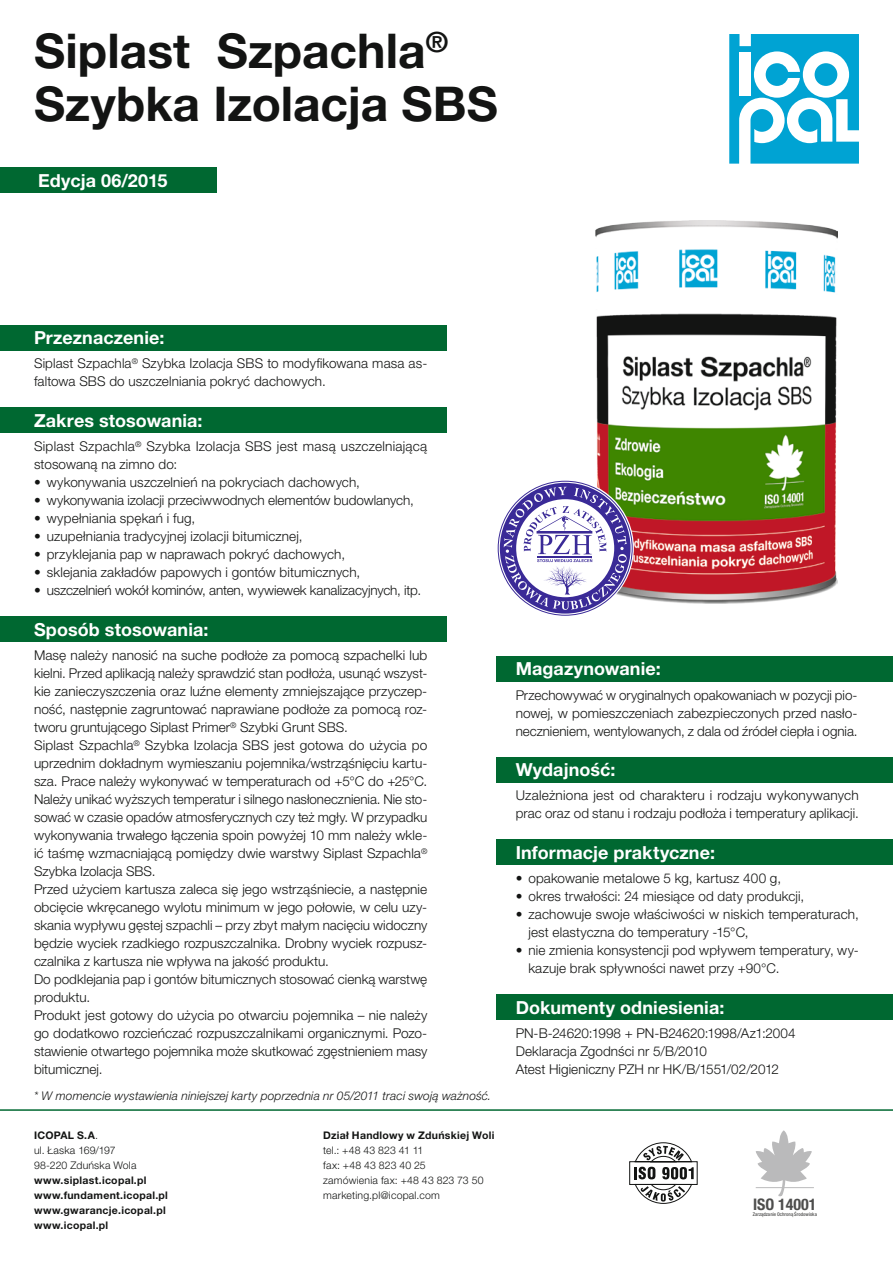
<style>
.page{position:relative;width:893px;height:1263px;background:#fff}
.page>*{position:absolute;margin:0;border:0;box-sizing:border-box;transform-origin:0 0}
.t1{font:700 48px/52.5px "Helvetica Neue LT Pro";color:#131413}
.t2{font:700 18px "Helvetica Neue LT Pro";letter-spacing:.005em;color:#fff}
.t3{font:700 condensed 15.9px "Helvetica Neue LT Pro";color:#4d4d4c}
.t4{font:300 13.5px/18px "Helvetica Neue LT Pro";letter-spacing:.005em;color:#131413}
.t5{font:italic 300 12px "Helvetica Neue LT Pro";letter-spacing:.015em;color:#131413}
.t6{font:300 10.5px/15px "Helvetica Neue LT Pro";letter-spacing:.02em;color:#131413}
.t7{font:700 10.5px/15px "Helvetica Neue LT Pro";letter-spacing:.025em;color:#131413}
.t8{font:500 condensed 4.95px "Helvetica Neue LT Pro";letter-spacing:.01em;color:#4d4d4c}
.s1{font-weight:700}
</style>
<div class="page">
<img style="left:595px;top:221px;width:243px;height:383px">
<svg style="left:729px;top:34px;width:130px;height:130px"></svg>
<div style="left:0;top:168px;width:217px;height:25px;background:#006831"></div>
<svg style="left:500px;top:483px;width:131px;height:131px"></svg>
<div style="left:0;top:325px;width:446px;height:25px;background:#006831"></div>
<div style="left:0;top:408px;width:446px;height:25px;background:#006831"></div>
<div style="left:0;top:617px;width:446px;height:25px;background:#006831"></div>
<div style="left:496px;top:757px;width:397px;height:25px;background:#006831"></div>
<div style="left:496px;top:656px;width:397px;height:25px;background:#006831"></div>
<div style="left:496px;top:840px;width:397px;height:25px;background:#006831"></div>
<div style="left:496px;top:995px;width:397px;height:25px;background:#006831"></div>
<hr style="left:0;top:1109px;width:893px;height:2px;background:#006831">
<svg style="left:629px;top:1142px;width:69px;height:62px"></svg>
<svg style="left:756px;top:1130px;width:56px;height:67px"></svg>
<hr style="left:756px;top:1187px;width:58px;height:1px;background:#bababb">
<h1 class="t1" style="left:34px;top:24px;width:465px">Siplast Szpachla<sup>®<br></sup>Szybka Izolacja SBS</h1>
<h2 class="t2" style="left:38px;top:169px;width:131px">Edycja 06/2015</h2>
<h2 class="t2" style="left:34px;top:326px;width:132px">Przeznaczenie:</h2>
<p class="t4" style="left:34px;top:354px;width:395px">Siplast Szpachla<sup>®</sup> Szybka Izolacja SBS to modyfikowana masa as&shy;faltowa SBS do uszczelniania pokryć dachowych.</p>
<h2 class="t2" style="left:34px;top:409px;width:170px">Zakres stosowania:</h2>
<p class="t4" style="left:34px;top:437px;width:395px">Siplast Szpachla<sup>®</sup> Szybka Izolacja SBS jest masą uszczelniającą stosowaną na zimno do:</p>
<p class="t4" style="left:34px;top:473px;width:327px">• wykonywania uszczelnień na pokryciach dachowych,</p>
<p class="t4" style="left:34px;top:491px;width:381px">• wykonywania izolacji przeciwwodnych elementów budowlanych,</p>
<p class="t4" style="left:34px;top:509px;width:163px">• wypełniania spękań i fug,</p>
<p class="t4" style="left:34px;top:527px;width:270px">• uzupełniania tradycyjnej izolacji bitumicznej,</p>
<p class="t4" style="left:34px;top:545px;width:313px">• przyklejania pap w naprawach pokryć dachowych,</p>
<p class="t4" style="left:34px;top:563px;width:328px">• sklejania zakładów papowych i gontów bitumicznych,</p>
<p class="t4" style="left:34px;top:581px;width:389px">• uszczelnień wokół kominów, anten, wywiewek kanalizacyjnych, itp.</p>
<h2 class="t2" style="left:34px;top:618px;width:176px">Sposób stosowania:</h2>
<p class="t4" style="left:34px;top:646px;width:395px">Masę należy nanosić na suche podłoże za pomocą szpachelki lub kielni. Przed aplikacją należy sprawdzić stan podłoża, usunąć wszyst&shy;kie zanieczyszczenia oraz luźne elementy zmniejszające przyczep&shy;ność, następnie zagruntować naprawiane podłoże za pomocą roz&shy;tworu gruntującego Siplast Primer<sup>®</sup> Szybki Grunt SBS.<br>Siplast Szpachla<sup>®</sup> Szybka Izolacja SBS jest gotowa do użycia po uprzednim dokładnym wymieszaniu pojemnika/wstrząśnięciu kartu&shy;sza. Prace należy wykonywać w temperaturach od +5°C do +25°C.<br>Należy unikać wyższych temperatur i silnego nasłonecznienia. Nie sto&shy;sować w czasie opadów atmosferycznych czy też mgły. W przypadku wykonywania trwałego łączenia spoin powyżej 10 mm należy wkle&shy;ić taśmę wzmacniającą pomiędzy dwie warstwy Siplast Szpachla<sup>® </sup>Szybka Izolacja SBS.<br>Przed użyciem kartusza zaleca się jego wstrząśniecie, a następnie obcięcie wkręcanego wylotu minimum w jego połowie, w celu uzy&shy;skania wypływu gęstej szpachli – przy zbyt małym nacięciu widoczny będzie wyciek rzadkiego rozpuszczalnika. Drobny wyciek rozpusz&shy;czalnika z kartusza nie wpływa na jakość produktu.<br>Do podklejania pap i gontów bitumicznych stosować cienką warstwę produktu.<br>Produkt jest gotowy do użycia po otwarciu pojemnika – nie należy go dodatkowo rozcieńczać rozpuszczalnikami organicznymi. Pozo&shy;stawienie otwartego pojemnika może skutkować zgęstnieniem masy bitumicznej.</p>
<p class="t5" style="left:34px;top:1089px;width:459px">* W momencie wystawienia niniejszej karty poprzednia nr 05/2011 traci swoją ważność.</p>
<p class="t6" style="left:34px;top:1127px;width:104px"><span class="s1">ICOPAL S.A</span>.<br>ul. Łaska 169/197<br>98-220 Zduńska Wola</p>
<p class="t7" style="left:34px;top:1172px;width:135px">www.siplast.icopal.pl www.fundament.icopal.pl www.gwarancje.icopal.pl www.icopal.pl</p>
<p class="t7" style="left:323px;top:1127px;width:173px">Dział Handlowy w Zduńskiej Woli</p>
<p class="t6" style="left:323px;top:1142px;width:162px">tel.: +48 43 823 41 11<br>fax: +48 43 823 40 25<br>zamówienia fax: +48 43 823 73 50 marketing.pl@icopal.com</p>
<h2 class="t2" style="left:516px;top:657px;width:147px">Magazynowanie:</h2>
<p class="t4" style="left:516px;top:685px;width:343px;text-align:justify">Przechowywać w oryginalnych opakowaniach w pozycji pio&shy;nowej, w pomieszczeniach zabezpieczonych przed nasło&shy;necznieniem, wentylowanych, z dala od źródeł ciepła i ognia.</p>
<h2 class="t2" style="left:516px;top:758px;width:101px">Wydajność:</h2>
<p class="t4" style="left:516px;top:786px;width:345px">Uzależniona jest od charakteru i rodzaju wykonywanych prac oraz od stanu i rodzaju podłoża i temperatury aplikacji.</p>
<h2 class="t2" style="left:516px;top:841px;width:201px">Informacje praktyczne:</h2>
<p class="t4" style="left:516px;top:869px;width:267px">• opakowanie metalowe 5 kg, kartusz 400 g,</p>
<p class="t4" style="left:516px;top:887px;width:290px">• okres trwałości: 24 miesiące od daty produkcji,</p>
<p class="t4" style="left:528px;top:905px;width:332px;text-indent:-13px">• zachowuje swoje właściwości w niskich temperaturach, jest elastyczna do temperatury -15°C,</p>
<p class="t4" style="left:528px;top:941px;width:332px;text-indent:-13px">• nie zmienia konsystencji pod wpływem temperatury, wy&shy;kazuje brak spływności nawet przy +90°C.</p>
<h2 class="t2" style="left:516px;top:996px;width:210px">Dokumenty odniesienia:</h2>
<p class="t4" style="left:516px;top:1024px;width:281px">PN-B-24620:1998 + PN-B24620:1998/Az1:2004<br>Deklaracja Zgodnści nr 5/B/2010<br>Atest Higieniczny PZH nr HK/B/1551/02/2012</p>
<p class="t3" style="left:753px;top:1194px;width:65px">ISO 14001</p>
<p class="t8" style="left:753px;top:1211px;width:66px">Zarządzanie Ochroną Środowiska</p>
</div>
